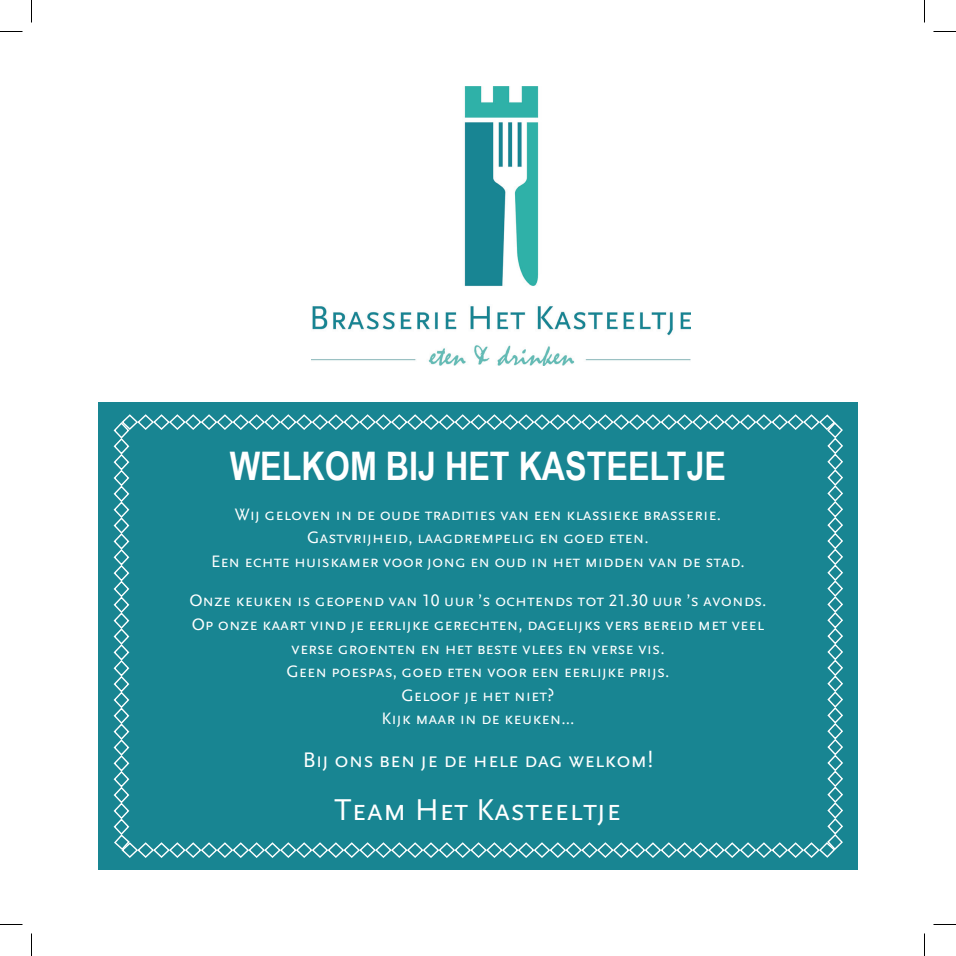
<style>
.page{position:relative;width:956px;height:956px;background:#fff}
.page>*{position:absolute;margin:0;border:0;box-sizing:border-box;transform-origin:0 0}
.t1{font:700 39.3px "Arial Narrow";color:#fff}
.t2{font:31.5px "Scala Sans Caps";color:#fff}
.t3{font:22.05px "Scala Sans Caps";color:#fff}
.t4{font:17.4px/23.7px "Scala Sans Caps";color:#fff;text-align:center}
</style>
<div class="page">
<div style="left:98px;top:402px;width:759px;height:468px;background:#188592"></div>
<img style="left:311px;top:86px;width:380px;height:280px">
<svg style="left:113px;top:414px;width:730px;height:444px"></svg>
<svg style="left:0;top:31px;width:22px;height:1px"></svg>
<svg style="left:933px;top:31px;width:23px;height:1px"></svg>
<svg style="left:0;top:924px;width:22px;height:1px"></svg>
<svg style="left:933px;top:924px;width:23px;height:1px"></svg>
<svg style="left:31px;top:0;width:1px;height:23px"></svg>
<svg style="left:31px;top:933px;width:1px;height:23px"></svg>
<svg style="left:924px;top:0;width:1px;height:23px"></svg>
<svg style="left:924px;top:933px;width:1px;height:23px"></svg>
<p class="t1" style="left:230px;top:437px;width:498px">WELKOM BIJ HET KASTEELTJE</p>
<p class="t4" style="left:211px;top:502px;width:535px">Wij geloven in de oude tradities van een klassieke brasserie.<br>Gastvrijheid, laagdrempelig en goed eten.<br>Een echte huiskamer voor jong en oud in het midden van de stad.</p>
<p class="t4" style="left:189px;top:589px;width:579px">Onze keuken is geopend van 10 uur ’s ochtends tot 21.30 uur ’s avonds.<br>Op onze kaart vind je eerlijke gerechten, dagelijks vers bereid met veel verse groenten en het beste vlees en verse vis.<br>Geen poespas, goed eten voor een eerlijke prijs.<br>Geloof je het niet?<br>Kijk maar in de keuken...</p>
<p class="t3" style="left:303px;top:747px;width:352px">Bij ons ben je de hele dag welkom!</p>
<p class="t2" style="left:335px;top:793px;width:288px">Team Het Kasteeltje</p>
</div>
